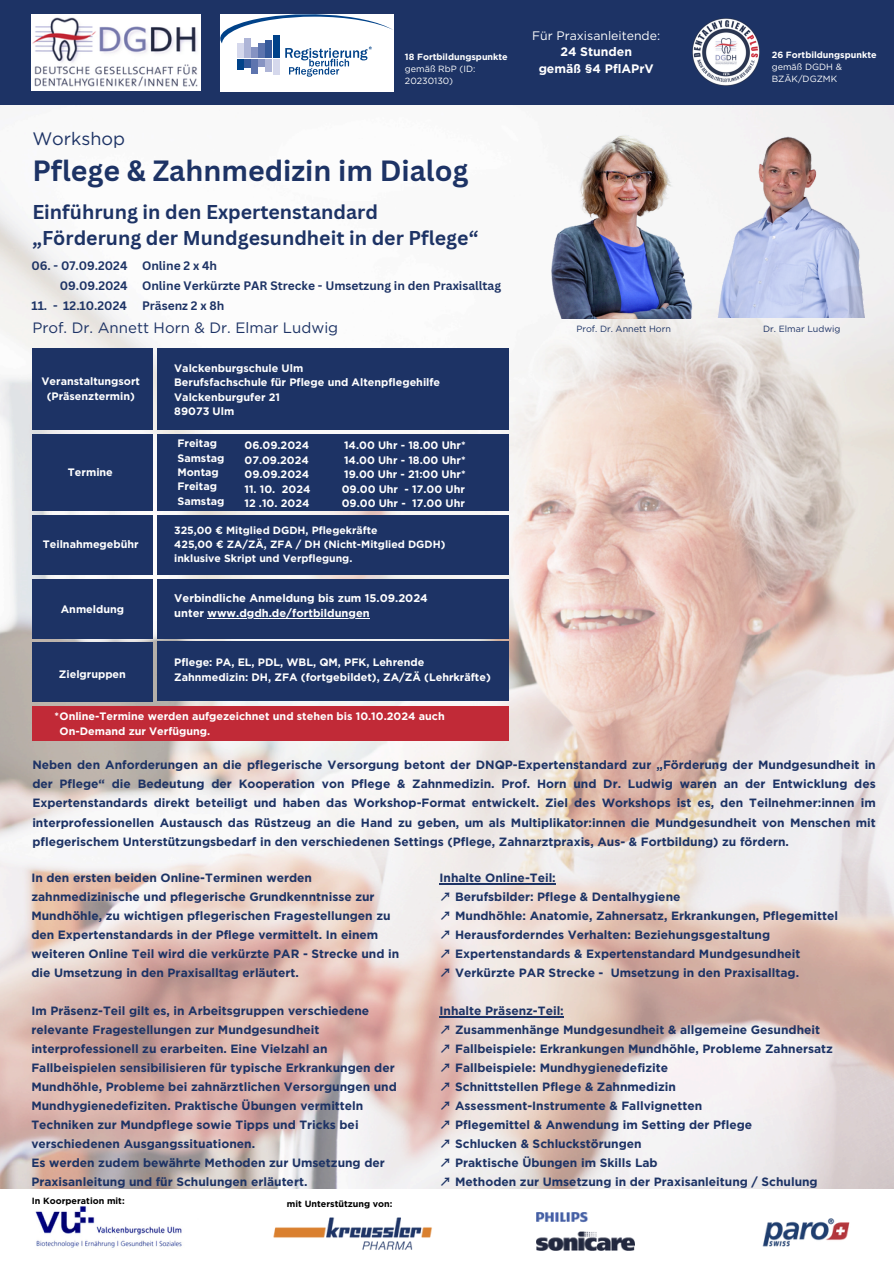
<style>
.page{position:relative;width:894px;height:1264px;background:#fff}
.page>*{position:absolute;margin:0;border:0;box-sizing:border-box;transform-origin:0 0}
.t1{font:700 28.5px "Canva Sans";color:#1d3365}
.t2{font:700 19.5px/25.8px "Canva Sans";color:#1d3365}
.t3{font:18px "Gotham";color:#1d3365}
.t4{font:15px "Gotham";color:#1d3365}
.t5{font:700 12.3px/16.4px "Gotham";color:#fff;text-align:center}
.t6{font:700 12px/19px "Gotham";color:#1d3365}
.t7{font:700 12px/20px "Canva Sans";color:#1d3365;text-align:right}
.t8{font:700 11.1px/14.9px "Gotham";color:#fff}
.t9{font:700 10.8px/14.4px "Gotham";color:#fff;text-align:center}
.t10{font:700 10.5px "Gotham";color:#fff}
.t11{font:9px/12px "Gotham";color:#fff}
.t12{font:700 9px "Gotham";color:#fff}
.t13{font:700 9px "Gotham";color:#000}
.t14{font:9px "Gotham";color:#1d3365}
.s1{font-weight:400}
.s2{font-family:"Noto Sans CJ Ksc"}
</style>
<div class="page">
<img style="left:0;top:105px;width:893px;height:1083px">
<img style="left:273px;top:1217px;width:159px;height:33px">
<img style="left:762px;top:1218px;width:88px;height:29px">
<img style="left:536px;top:1212px;width:98px;height:37px">
<div style="left:32px;top:348px;width:121px;height:81px;background:#1d3365"></div>
<div style="left:157px;top:348px;width:351px;height:81px;background:#1d3365"></div>
<div style="left:32px;top:434px;width:121px;height:76px;background:#1d3365"></div>
<div style="left:32px;top:514px;width:121px;height:60px;background:#1d3365"></div>
<div style="left:32px;top:578px;width:121px;height:60px;background:#1d3365"></div>
<div style="left:32px;top:642px;width:121px;height:60px;background:#1d3365"></div>
<div style="left:157px;top:434px;width:351px;height:76px;background:#1d3365"></div>
<div style="left:157px;top:514px;width:351px;height:60px;background:#1d3365"></div>
<div style="left:157px;top:578px;width:351px;height:60px;background:#1d3365"></div>
<div style="left:157px;top:641px;width:351px;height:60px;background:#1d3365"></div>
<div style="left:32px;top:706px;width:476px;height:35px;background:#c12a37"></div>
<img style="left:35px;top:1206px;width:147px;height:42px">
<div style="left:0;top:0;width:893px;height:105px;background:#1d3365"></div>
<img style="left:31px;top:14px;width:169px;height:77px">
<div style="left:220px;top:14px;width:173px;height:78px;background:#fff"></div>
<svg style="left:220px;top:14px;width:173px;height:63px"></svg>
<img style="left:692px;top:18px;width:67px;height:68px">
<img style="left:709px;top:125px;width:154px;height:192px">
<img style="left:547px;top:125px;width:154px;height:193px">
<hr style="left:207px;top:618px;width:149px;height:1px;background:#fff">
<svg style="left:356px;top:618px;width:14px;height:1px"></svg>
<hr style="left:439px;top:883px;width:116px;height:1px;background:#1d3365">
<hr style="left:439px;top:1016px;width:124px;height:1px;background:#1d3365">
<h5 class="t12" style="left:405px;top:52px;width:104px">18 Fortbildungspunkte</h5>
<h5 class="t11" style="left:405px;top:63px;width:72px">gemäß RbP (ID:<br>20230130)</h5>
<p class="t3" style="left:32px;top:127px;width:94px">Workshop</p>
<p class="t1" style="left:32px;top:150px;width:437px">Pflege &amp; Zahnmedizin im Dialog</p>
<p class="t2" style="left:32px;top:198px;width:447px">Einführung in den Expertenstandard „Förderung der Mundgesundheit in der Pflege“</p>
<p class="t7" style="left:31px;top:255px;width:98px">06. - 07.09.2024<br>09.09.2024</p>
<p class="t7" style="left:31px;top:295px;width:97px">11. - 12.10.2024</p>
<p class="t7" style="left:142px;top:255px;width:360px;text-align:left">Online 2 x 4h<br>Online Verkürzte PAR Strecke - Umsetzung in den Praxisalltag<br>Präsenz 2 x 8h</p>
<p class="t4" style="left:32px;top:318px;width:307px">Prof. Dr. Annett Horn &amp; Dr. Elmar Ludwig</p>
<h3 class="t9" style="left:42px;top:374px;width:100px">Veranstaltungsort (Präsenztermin)</h3>
<h1 class="t9" style="left:68px;top:465px;width:46px">Termine</h1>
<h2 class="t9" style="left:43px;top:537px;width:97px">Teilnahmegebühr</h2>
<h5 class="t9" style="left:61px;top:601px;width:65px">Anmeldung</h5>
<h5 class="t9" style="left:59px;top:666px;width:69px">Zielgruppen</h5>
<h4 class="t9" style="left:174px;top:361px;width:130px">Valckenburgschule Ulm</h4>
<p class="t9" style="left:174px;top:375px;width:267px">Berufsfachschule für Pflege und Altenpflegehilfe</p>
<p class="t9" style="left:174px;top:389px;width:107px">Valckenburgufer 21</p>
<p class="t9" style="left:174px;top:404px;width:61px">89073 Ulm</p>
<p class="t9" style="left:177px;top:436px;width:41px">Freitag</p>
<p class="t9" style="left:177px;top:450px;width:49px">Samstag</p>
<p class="t9" style="left:177px;top:465px;width:43px">Montag</p>
<p class="t9" style="left:177px;top:479px;width:41px">Freitag</p>
<p class="t9" style="left:177px;top:493px;width:49px">Samstag</p>
<p class="t9" style="left:344px;top:438px;width:123px">14.00 Uhr - 18.00 Uhr*</p>
<p class="t9" style="left:344px;top:452px;width:123px">14.00 Uhr - 18.00 Uhr*</p>
<p class="t9" style="left:341px;top:467px;width:125px;text-align:left">19.00 Uhr - 21:00 Uhr*<br>09.00 Uhr - 17.00 Uhr</p>
<p class="t9" style="left:341px;top:496px;width:125px">09.00 Uhr - 17.00 Uhr</p>
<p class="t9" style="left:244px;top:438px;width:66px">06.09.2024</p>
<p class="t9" style="left:244px;top:452px;width:66px">07.09.2024</p>
<p class="t9" style="left:244px;top:467px;width:66px">09.09.2024</p>
<h5 class="t9" style="left:244px;top:481px;width:68px">11. 10. 2024</h5>
<p class="t9" style="left:244px;top:496px;width:66px">12 .10. 2024</p>
<p class="t10" style="left:174px;top:524px;width:205px">325,00 € Mitglied DGDH, Pflegekräfte</p>
<p class="t10" style="left:174px;top:538px;width:272px">425,00 € ZA/ZÄ, ZFA / DH (Nicht-Mitglied DGDH)</p>
<p class="t10" style="left:174px;top:552px;width:180px">inklusive Skript und Verpflegung.</p>
<p class="t8" style="left:174px;top:591px;width:255px">Verbindliche Anmeldung bis zum 15.09.2024 unter www.dgdh.de/fortbildungen</p>
<p class="t9" style="left:174px;top:655px;width:251px">Pflege: PA, EL, PDL, WBL, QM, PFK, Lehrende</p>
<p class="t9" style="left:174px;top:669px;width:318px">Zahnmedizin: DH, ZFA (fortgebildet), ZA/ZÄ (Lehrkräfte)</p>
<p class="t9" style="left:54px;top:709px;width:392px">*Online-Termine werden aufgezeichnet und stehen bis 10.10.2024 auch</p>
<p class="t9" style="left:59px;top:723px;width:152px">On-Demand zur Verfügung.</p>
<p class="t5" style="left:532px;top:27px;width:129px"><span class="s1">Für Praxisanleitende:<br></span>24 Stunden<br>gemäß §4 PflAPrV</p>
<h5 class="t12" style="left:771px;top:50px;width:106px">26 Fortbildungspunkte</h5>
<p class="t11" style="left:771px;top:61px;width:72px">gemäß DGDH &amp;<br>BZÄK/DGZMK</p>
<p class="t14" style="left:576px;top:324px;width:96px">Prof. Dr. Annett Horn</p>
<p class="t14" style="left:763px;top:324px;width:79px">Dr. Elmar Ludwig</p>
<p class="t6" style="left:32px;top:755px;width:844px;text-align:justify">Neben den Anforderungen an die pflegerische Versorgung betont der DNQP-Expertenstandard zur „Förderung der Mundgesundheit in der Pflege“ die Bedeutung der Kooperation von Pflege &amp; Zahnmedizin. Prof. Horn und Dr. Ludwig waren an der Entwicklung des Expertenstandards direkt beteiligt und haben das Workshop-Format entwickelt. Ziel des Workshops ist es, den Teilnehmer:innen im interprofessionellen Austausch das Rüstzeug an die Hand zu geben, um als Multiplikator:innen die Mundgesundheit von Menschen mit pflegerischem Unterstützungsbedarf in den verschiedenen Settings (Pflege, Zahnarztpraxis, Aus- &amp; Fortbildung) zu fördern.</p>
<p class="t6" style="left:31px;top:868px;width:369px">In den ersten beiden Online-Terminen werden zahnmedizinische und pflegerische Grundkenntnisse zur Mundhöhle, zu wichtigen pflegerischen Fragestellungen zu den Expertenstandards in der Pflege vermittelt. In einem weiteren Online Teil wird die verkürzte PAR - Strecke und in die Umsetzung in den Praxisalltag erläutert.</p>
<p class="t6" style="left:31px;top:1001px;width:367px">Im Präsenz-Teil gilt es, in Arbeitsgruppen verschiedene relevante Fragestellungen zur Mundgesundheit interprofessionell zu erarbeiten. Eine Vielzahl an Fallbeispielen sensibilisieren für typische Erkrankungen der Mundhöhle, Probleme bei zahnärztlichen Versorgungen und Mundhygienedefiziten. Praktische Übungen vermitteln Techniken zur Mundpflege sowie Tipps und Tricks bei verschiedenen Ausgangssituationen.<br>Es werden zudem bewährte Methoden zur Umsetzung der Praxisanleitung und für Schulungen erläutert.</p>
<p class="t13" style="left:32px;top:1195px;width:94px">In Koorperation mit:</p>
<p class="t13" style="left:287px;top:1198px;width:107px">mit Unterstützung von:</p>
<p class="t6" style="left:439px;top:868px;width:400px">Inhalte Online-Teil:<br><span class="s2">↗</span> Berufsbilder: Pflege &amp; Dentalhygiene<br><span class="s2">↗</span> Mundhöhle: Anatomie, Zahnersatz, Erkrankungen, Pflegemittel <span class="s2">↗</span> Herausforderndes Verhalten: Beziehungsgestaltung<br><span class="s2">↗</span> Expertenstandards &amp; Expertenstandard Mundgesundheit<br><span class="s2">↗</span> Verkürzte PAR Strecke - Umsetzung in den Praxisalltag.</p>
<p class="t6" style="left:439px;top:1001px;width:395px">Inhalte Präsenz-Teil:<br><span class="s2">↗</span> Zusammenhänge Mundgesundheit &amp; allgemeine Gesundheit <span class="s2">↗</span> Fallbeispiele: Erkrankungen Mundhöhle, Probleme Zahnersatz <span class="s2">↗</span> Fallbeispiele: Mundhygienedefizite<br><span class="s2">↗</span> Schnittstellen Pflege &amp; Zahnmedizin<br><span class="s2">↗</span> Assessment-Instrumente &amp; Fallvignetten<br><span class="s2">↗</span> Pflegemittel &amp; Anwendung im Setting der Pflege<br><span class="s2">↗</span> Schlucken &amp; Schluckstörungen<br><span class="s2">↗</span> Praktische Übungen im Skills Lab<br><span class="s2">↗</span> Methoden zur Umsetzung in der Praxisanleitung / Schulung</p>
</div>
